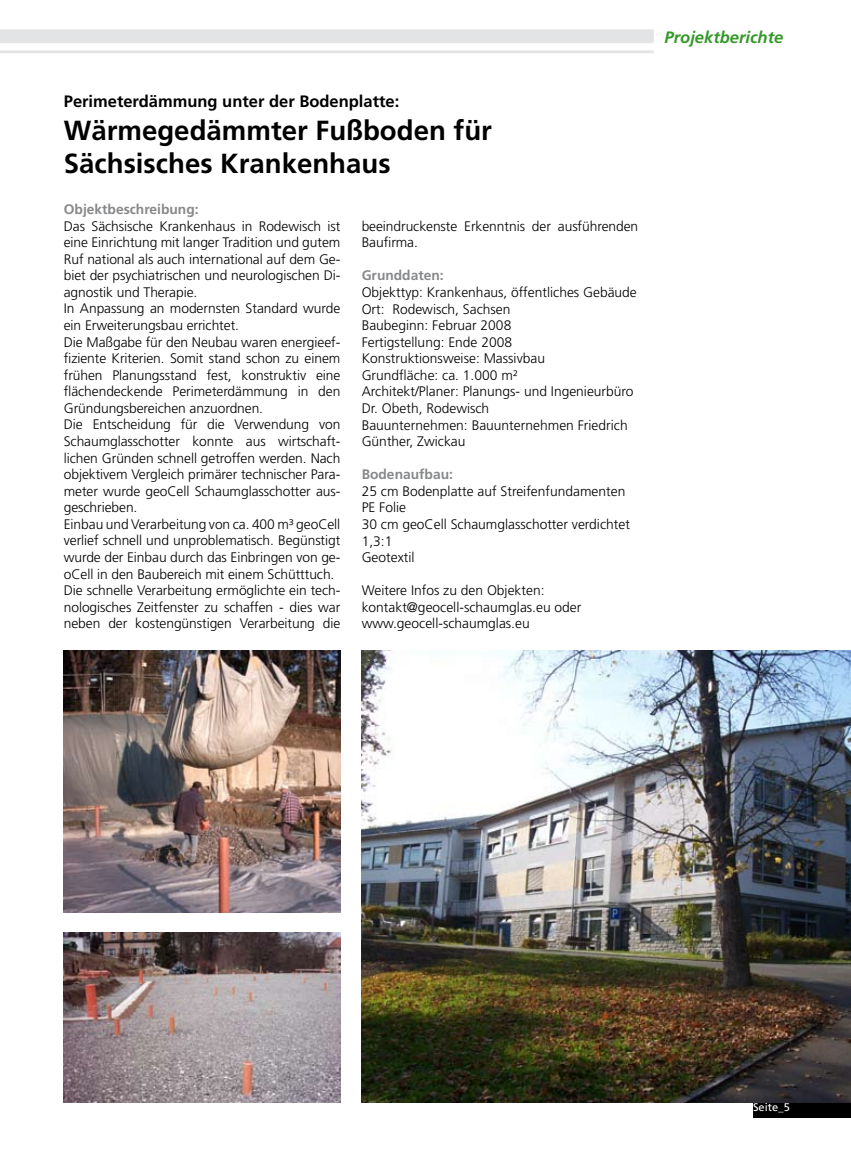
<style>
.page{position:relative;width:851px;height:1166px;background:#fff}
.page>*{position:absolute;margin:0;border:0;box-sizing:border-box;transform-origin:0 0}
.t1{font:700 27.6px/33.2px "Frutiger";color:#000}
.t2{font:700 16.5px "Frutiger";color:#000}
.t3{font:italic 700 16.5px "Frutiger";color:#359929}
.t4{font:300 13.8px/16.5px "Frutiger";letter-spacing:-.005em;color:#000}
.t5{font:700 13.8px "Frutiger";color:#87888a}
.t6{font:11.1px "Frutiger";color:#fff}
</style>
<div class="page">
<div style="left:753px;top:1101px;width:97px;height:16px;background:#000"></div>
<hr style="left:0;top:50px;width:653px;height:3px;background:#e3e4e5">
<div style="left:0;top:29px;width:653px;height:14px;background:#e3e4e5"></div>
<img style="left:64px;top:932px;width:276px;height:169px">
<img style="left:361px;top:650px;width:489px;height:451px">
<img style="left:64px;top:650px;width:276px;height:262px">
<p class="t2" style="left:64px;top:91px;width:337px">Perimeterdämmung unter der Bodenplatte:</p>
<h1 class="t1" style="left:64px;top:113px;width:429px">Wärmegedämmter Fußboden für<br>Sächsisches Krankenhaus</h1>
<p class="t5" style="left:64px;top:201px;width:136px">Objektbeschreibung:</p>
<p class="t4" style="left:64px;top:217px;width:278px">Das Sächsische Krankenhaus in Rodewisch ist eine Einrichtung mit langer Tradition und gutem Ruf national als auch international auf dem Ge&shy;biet der psychiatrischen und neurologischen Di&shy;agnostik und Therapie.<br>In Anpassung an modernsten Standard wurde ein Erweiterungsbau errichtet.<br>Die Maßgabe für den Neubau waren energieef&shy;fiziente Kriterien. Somit stand schon zu einem frühen Planungsstand fest, konstruktiv eine flächendeckende Perimeterdämmung in den Gründungsbereichen anzuordnen.<br>Die Entscheidung für die Verwendung von Schaumglasschotter konnte aus wirtschaft&shy;lichen Gründen schnell getroffen werden. Nach objektivem Vergleich primärer technischer Para&shy;meter wurde geoCell Schaumglasschotter aus&shy;geschrieben.<br>Einbau und Verarbeitung von ca. 400 m³ geoCell verlief schnell und unproblematisch. Begünstigt wurde der Einbau durch das Einbringen von ge&shy;oCell in den Baubereich mit einem Schütttuch.<br>Die schnelle Verarbeitung ermöglichte ein tech&shy;nologisches Zeitfenster zu schaffen - dies war neben der kostengünstigen Verarbeitung die</p>
<p class="t4" style="left:361px;top:217px;width:278px">beeindruckenste Erkenntnis der ausführenden<br>Baufirma.</p>
<p class="t5" style="left:361px;top:267px;width:84px">Grunddaten:</p>
<p class="t4" style="left:361px;top:284px;width:277px">Objekttyp: Krankenhaus, öffentliches Gebäude<br>Ort: Rodewisch, Sachsen<br>Baubeginn: Februar 2008<br>Fertigstellung: Ende 2008<br>Konstruktionsweise: Massivbau<br>Grundfläche: ca. 1.000 m²<br>Architekt/Planer: Planungs- und Ingenieurbüro<br>Dr. Obeth, Rodewisch<br>Bauunternehmen: Bauunternehmen Friedrich<br>Günther, Zwickau</p>
<p class="t5" style="left:361px;top:466px;width:93px">Bodenaufbau:</p>
<p class="t4" style="left:361px;top:482px;width:270px">25 cm Bodenplatte auf Streifenfundamenten<br>PE Folie<br>30 cm geoCell Schaumglasschotter verdichtet<br>1,3:1<br>Geotextil</p>
<p class="t4" style="left:361px;top:582px;width:221px">Weitere Infos zu den Objekten: kontakt@geocell-schaumglas.eu oder www.geocell-schaumglas.eu</p>
<p class="t3" style="left:664px;top:27px;width:120px">Projektberichte</p>
<p class="t6" style="left:753px;top:1099px;width:38px">Seite_5</p>
</div>
